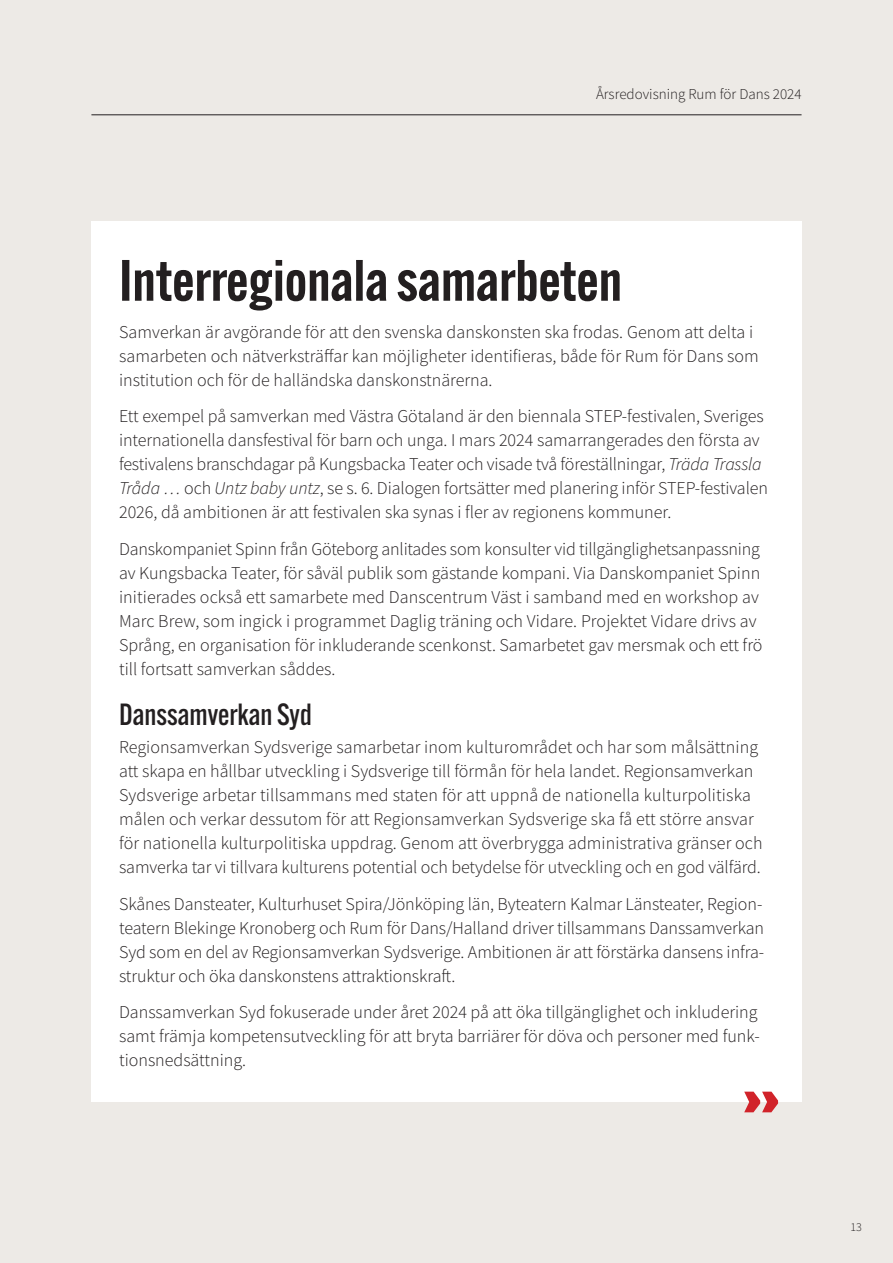
<style>
.page{position:relative;width:893px;height:1263px;background:#edeae6}
.page>*{position:absolute;margin:0;border:0;box-sizing:border-box;transform-origin:0 0}
.t1{font:900 60px "Alternate Gothic ATF";color:#d1232a}
.Rubrik_stor{font:600 57px "Alternate Gothic ATF";color:#231f20}
.Rubrik_liten{font:500 30px "Alternate Gothic ATF";color:#231f20}
.Bröd{font:300 18px/24px "Source Sans Pro";color:#231f20}
.Bröd-2{font:300 15px "Source Sans Pro";color:#231f20}
.t2{font:300 12px "Source Sans Pro";color:#231f20}
.s1{font-style:italic}
</style>
<div class="page">
<div style="left:91px;top:221px;width:710px;height:881px;background:#fff"></div>
<hr style="left:91px;top:114px;width:710px;height:1px;background:#231f20">
<p class="Bröd-2" style="left:596px;top:85px;width:207px">Årsredovisning Rum för Dans 2024</p>
<p class="Rubrik_stor" style="left:119px;top:244px;width:504px">Interregionala samarbeten</p>
<p class="Bröd" style="left:119px;top:319px;width:641px">Samverkan är avgörande för att den svenska danskonsten ska frodas. Genom att delta i samarbeten och nätverksträffar kan möjligheter identifieras, både för Rum för Dans som institution och för de halländska danskonstnärerna.</p>
<p class="Bröd" style="left:119px;top:404px;width:650px">Ett exempel på samverkan med Västra Götaland är den biennala STEP-festivalen, Sveriges internationella dansfestival för barn och unga. I mars 2024 samarrangerades den första av festivalens branschdagar på Kungsbacka Teater och visade två föreställningar, <span class="s1">Träda Trassla Tråda …</span> och <span class="s1">Untz baby untz</span>, se s. 6. Dialogen fortsätter med planering inför STEP-festivalen 2026, då ambitionen är att festivalen ska synas i fler av regionens kommuner.</p>
<p class="Bröd" style="left:119px;top:537px;width:645px">Danskompaniet Spinn från Göteborg anlitades som konsulter vid tillgänglighetsanpassning av Kungsbacka Teater, för såväl publik som gästande kompani. Via Danskompaniet Spinn initierades också ett samarbete med Danscentrum Väst i samband med en workshop av Marc Brew, som ingick i programmet Daglig träning och Vidare. Projektet Vidare drivs av Språng, en organisation för inkluderande scenkonst. Samarbetet gav mersmak och ett frö till fortsatt samverkan såddes.</p>
<p class="Rubrik_liten" style="left:119px;top:695px;width:194px">Danssamverkan Syd</p>
<p class="Bröd" style="left:119px;top:735px;width:645px">Regionsamverkan Sydsverige samarbetar inom kulturområdet och har som målsättning att skapa en hållbar utveckling i Sydsverige till förmån för hela landet. Regionsamverkan Sydsverige arbetar tillsammans med staten för att uppnå de nationella kulturpolitiska målen och verkar dessutom för att Regionsamverkan Sydsverige ska få ett större ansvar för nationella kulturpolitiska uppdrag. Genom att överbrygga administrativa gränser och samverka tar vi tillvara kulturens potential och betydelse för utveckling och en god välfärd.</p>
<p class="Bröd" style="left:119px;top:892px;width:647px;text-align:justify">Skånes Dansteater, Kulturhuset Spira/Jönköping län, Byteatern Kalmar Länsteater, Region&shy;teatern Blekinge Kronoberg och Rum för Dans/Halland driver tillsammans Danssamverkan Syd som en del av Regionsamverkan Sydsverige. Ambitionen är att förstärka dansens infra&shy;struktur och öka danskonstens attraktionskraft.</p>
<p class="Bröd" style="left:119px;top:1000px;width:642px">Danssamverkan Syd fokuserade under året 2024 på att öka tillgänglighet och inkludering samt främja kompetensutveckling för att bryta barriärer för döva och personer med funk&shy;tionsnedsättning.</p>
<p class="t1" style="left:743px;top:1065px;width:37px">››</p>
<p class="t2" style="left:850px;top:1219px;width:13px">13</p>
</div>
